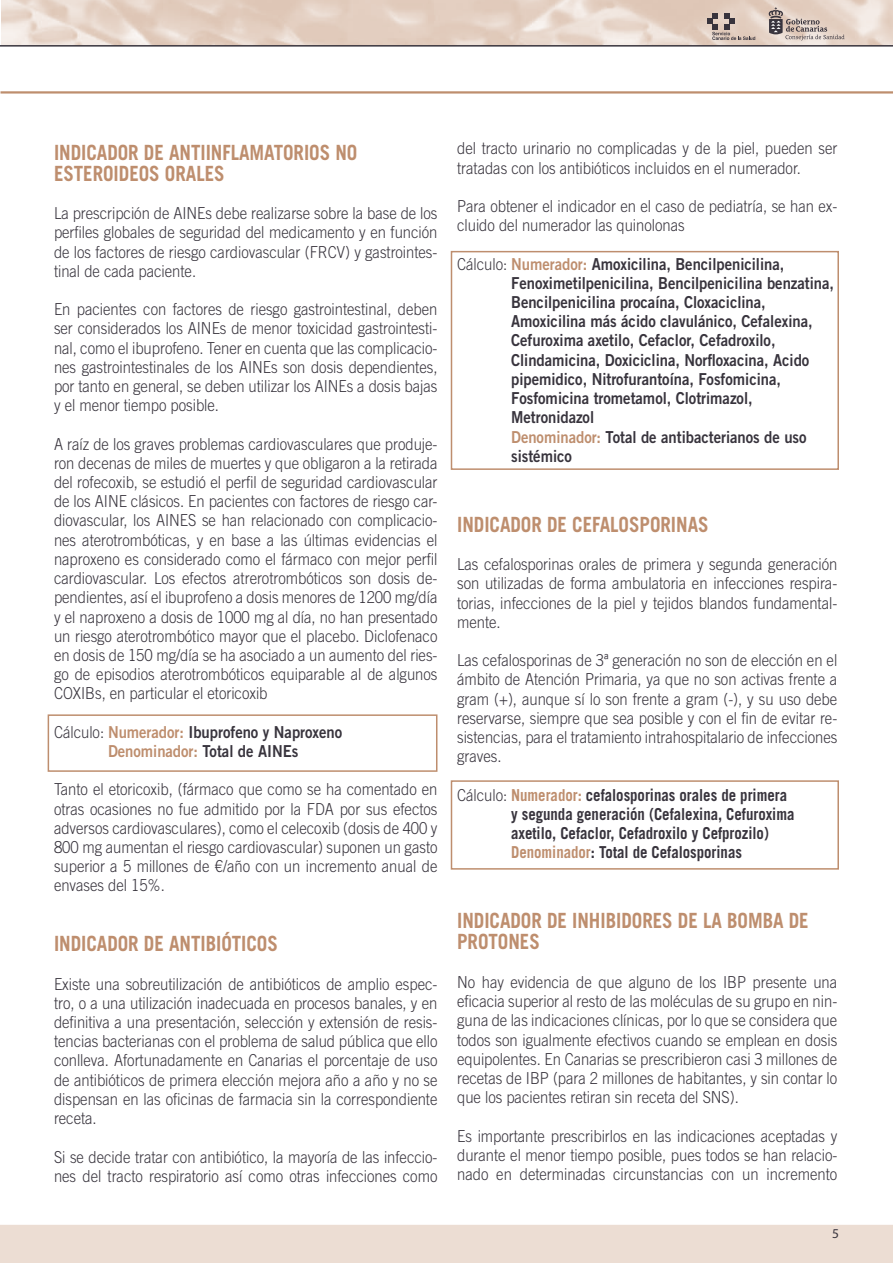
<style>
.page{position:relative;width:893px;height:1263px;background:#fff}
.page>*{position:absolute;margin:0;border:0;box-sizing:border-box;transform-origin:0 0}
.t1{font:700 21px/21px "Trade Gothic LT Std";color:#be8e6e;scale:.9 1}
.t2{font:300 16.5px/19.2px "Trade Gothic LT Std";color:#38343d;text-align:justify;scale:.9 1}
.t3{font:16.5px/19.2px "Trade Gothic LT Std Bd 2";color:#38343d;scale:.9 1}
.t4{font:700 16.5px/19.2px "Trade Gothic LT Std";color:#38343d;scale:.9 1}
.t5{font:13.5px "Myriad Pro";color:#38343d}
.s1{font-family:"Trade Gothic LT Std";font-weight:300}
.s2{color:#be8e6e}
.s3{font-weight:300}
</style>
<div class="page">
<img style="left:1px;top:0;width:892px;height:45px">
<div style="left:0;top:1225px;width:893px;height:38px;background:#ecddd3"></div>
<hr style="left:0;top:45px;width:893px;height:2px;background:#38343d">
<svg style="left:707px;top:13px;width:48px;height:27px"></svg>
<svg style="left:769px;top:7px;width:76px;height:33px;background:#c4b5ac"></svg>
<hr style="left:0;top:91px;width:893px;height:3px;background:#be8e6e">
<div style="left:48px;top:714px;width:389px;height:58px;border:2px solid #be8e6e"></div>
<div style="left:451px;top:251px;width:388px;height:219px;border:2px solid #be8e6e"></div>
<div style="left:451px;top:780px;width:388px;height:90px;border:2px solid #be8e6e"></div>
<p class="t1" style="left:54px;top:141px;width:339px">INDICADOR DE ANTIINFLAMATORIOS NO<br>ESTEROIDEOS ORALES</p>
<p class="t2" style="left:54px;top:203px;width:428px">La prescripción de AINEs debe realizarse sobre la base de los perfiles globales de seguridad del medicamento y en función de los factores de riesgo cardiovascular (FRCV) y gastrointes&shy;tinal de cada paciente.</p>
<p class="t2" style="left:54px;top:299px;width:428px">En pacientes con factores de riesgo gastrointestinal, deben ser considerados los AINEs de menor toxicidad gastrointesti&shy;nal, como el ibuprofeno. Tener en cuenta que las complicacio&shy;nes gastrointestinales de los AINEs son dosis dependientes, por tanto en general, se deben utilizar los AINEs a dosis bajas y el menor tiempo posible.</p>
<p class="t2" style="left:54px;top:434px;width:428px">A raíz de los graves problemas cardiovasculares que produje&shy;ron decenas de miles de muertes y que obligaron a la retirada del rofecoxib, se estudió el perfil de seguridad cardiovascular de los AINE clásicos. En pacientes con factores de riesgo car&shy;diovascular, los AINES se han relacionado con complicacio&shy;nes aterotrombóticas, y en base a las últimas evidencias el naproxeno es considerado como el fármaco con mejor perfil cardiovascular. Los efectos atrerotrombóticos son dosis de&shy;pendientes, así el ibuprofeno a dosis menores de 1200 mg/día y el naproxeno a dosis de 1000 mg al día, no han presentado un riesgo aterotrombótico mayor que el placebo. Diclofenaco en dosis de 150 mg/día se ha asociado a un aumento del ries&shy;go de episodios aterotrombóticos equiparable al de algunos COXIBs, en particular el etoricoxib</p>
<p class="t3" style="left:108px;top:722px;width:262px;text-indent:-54px"><span class="s1">Cálculo:</span> <span class="s2">Numerador:</span> Ibuprofeno y Naproxeno<br><span class="s2">Denominador:</span> Total de AINEs</p>
<p class="t2" style="left:54px;top:780px;width:428px">Tanto el etoricoxib, (fármaco que como se ha comentado en otras ocasiones no fue admitido por la FDA por sus efectos adversos cardiovasculares), como el celecoxib (dosis de 400 y 800 mg aumentan el riesgo cardiovascular) suponen un gasto superior a 5 millones de €/año con un incremento anual de envases del 15%.</p>
<p class="t1" style="left:54px;top:933px;width:250px">INDICADOR DE ANTIBIÓTICOS</p>
<p class="t2" style="left:54px;top:974px;width:428px">Existe una sobreutilización de antibióticos de amplio espec&shy;tro, o a una utilización inadecuada en procesos banales, y en definitiva a una presentación, selección y extensión de resis&shy;tencias bacterianas con el problema de salud pública que ello conlleva. Afortunadamente en Canarias el porcentaje de uso de antibióticos de primera elección mejora año a año y no se dispensan en las oficinas de farmacia sin la correspondiente receta.</p>
<p class="t2" style="left:54px;top:1147px;width:428px">Si se decide tratar con antibiótico, la mayoría de las infeccio&shy;nes del tracto respiratorio así como otras infecciones como</p>
<p class="t2" style="left:457px;top:139px;width:424px">del tracto urinario no complicadas y de la piel, pueden ser tratadas con los antibióticos incluidos en el numerador.</p>
<p class="t2" style="left:457px;top:196px;width:424px">Para obtener el indicador en el caso de pediatría, se han ex&shy;cluido del numerador las quinolonas</p>
<p class="t3" style="left:511px;top:254px;width:360px;text-indent:-54px"><span class="s1">Cálculo:</span> <span class="s2">Numerador:</span> Amoxicilina, Bencilpenicilina, Fenoximetilpenicilina, Bencilpenicilina benzatina, Bencilpenicilina procaína, Cloxaciclina, Amoxicilina más ácido clavulánico, Cefalexina, Cefuroxima axetilo, Cefaclor, Cefadroxilo, Clindamicina, Doxiciclina, Norfloxacina, Acido pipemidico, Nitrofurantoína, Fosfomicina, Fosfomicina trometamol, Clotrimazol, Metronidazol<br><span class="s2">Denominador:</span> Total de antibacterianos de uso sistémico</p>
<p class="t1" style="left:457px;top:513px;width:281px">INDICADOR DE CEFALOSPORINAS</p>
<p class="t2" style="left:457px;top:554px;width:424px">Las cefalosporinas orales de primera y segunda generación son utilizadas de forma ambulatoria en infecciones respira&shy;torias, infecciones de la piel y tejidos blandos fundamental&shy;mente.</p>
<p class="t2" style="left:457px;top:650px;width:424px">Las cefalosporinas de 3ª generación no son de elección en el ámbito de Atención Primaria, ya que no son activas frente a gram (+), aunque sí lo son frente a gram (-), y su uso debe reservarse, siempre que sea posible y con el fin de evitar re&shy;sistencias, para el tratamiento intrahospitalario de infecciones graves.</p>
<p class="t4" style="left:511px;top:785px;width:316px;text-indent:-54px"><span class="s3">Cálculo:</span> <span class="s2">Numerador:</span> cefalosporinas orales de primera y segunda generación (Cefalexina, Cefuroxima axetilo, Cefaclor, Cefadroxilo y Cefprozilo)<br><span class="s2">Denominador</span>: Total de Cefalosporinas</p>
<p class="t1" style="left:457px;top:910px;width:392px">INDICADOR DE INHIBIDORES DE LA BOMBA DE<br>PROTONES</p>
<p class="t2" style="left:457px;top:972px;width:424px">No hay evidencia de que alguno de los IBP presente una eficacia superior al resto de las moléculas de su grupo en nin&shy;guna de las indicaciones clínicas, por lo que se considera que todos son igualmente efectivos cuando se emplean en dosis equipolentes. En Canarias se prescribieron casi 3 millones de recetas de IBP (para 2 millones de habitantes, y sin contar lo que los pacientes retiran sin receta del SNS).</p>
<p class="t2" style="left:457px;top:1126px;width:424px">Es importante prescribirlos en las indicaciones aceptadas y durante el menor tiempo posible, pues todos se han relacio&shy;nado en determinadas circunstancias con un incremento</p>
<p class="t5" style="left:832px;top:1225px;width:8px">5</p>
</div>
